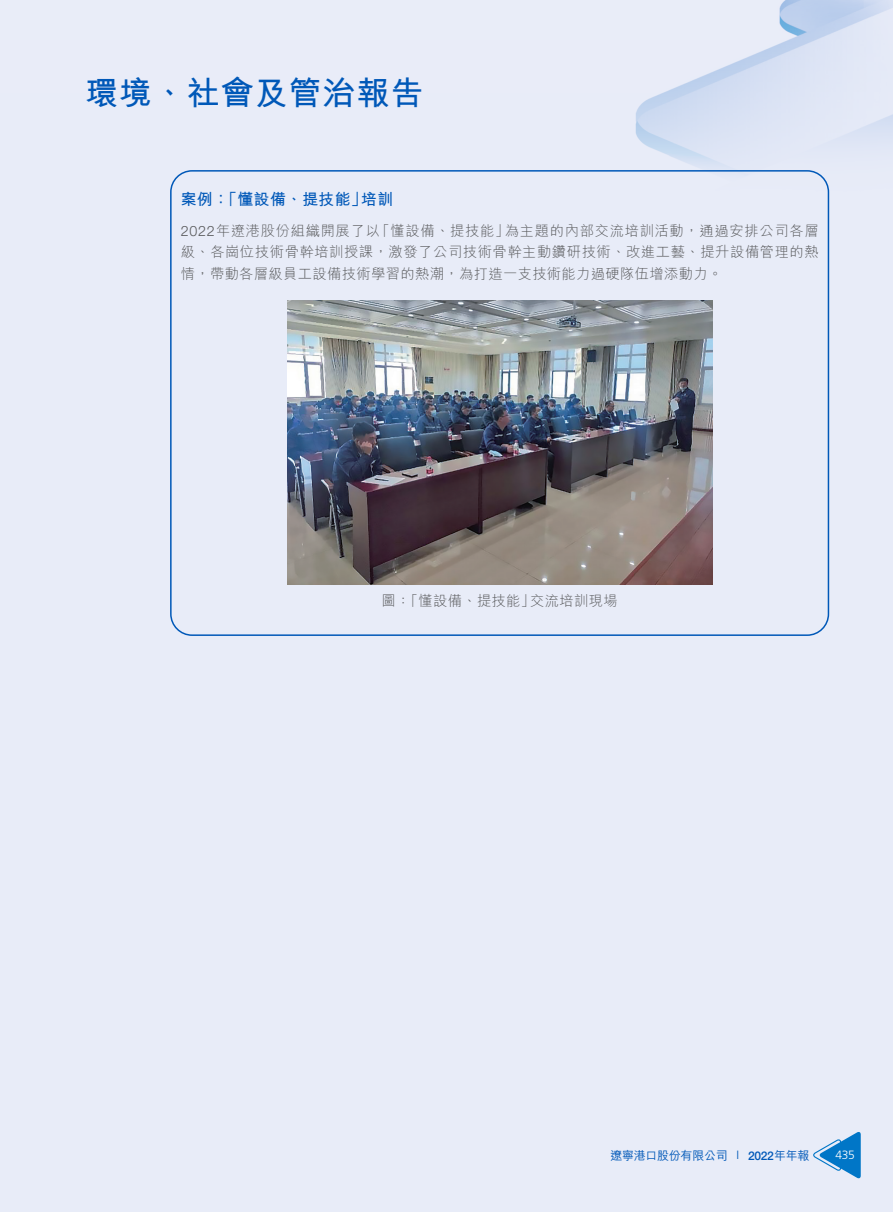
<style>
.page{position:relative;width:893px;height:1212px;background:#e8ecf8}
.page>*{position:absolute;margin:0;border:0;box-sizing:border-box;transform-origin:0 0}
.t1{font:700 33px "M Hei HK";letter-spacing:.03em;color:#0058b8}
.t2{font:700 15.75px "M Hei HK";letter-spacing:.03em;color:#0058b8}
.t3{font:300 14.25px/21.8px "M Hei HK";letter-spacing:.03em;color:#57585a;text-align:justify}
.t4{font:500 12px "M Hei HK";letter-spacing:-.025em;color:#0058b8}
.t5{font:300 12px "Frutiger LT Std";color:#fff}
.s1{font-family:"Helvetica Neue LT Std"}
.s2{font-family:"Frutiger LT Std";font-weight:300}
</style>
<div class="page">
<img style="left:170px;top:0;width:723px;height:191px">
<svg style="left:813px;top:1132px;width:48px;height:47px"></svg>
<div style="left:170px;top:170px;width:659px;height:466px;border:2px solid #0058b8;border-radius:21px"></div>
<img style="left:287px;top:301px;width:425px;height:283px">
<h1 class="t1" style="left:85px;top:69px;width:340px">環境、社會及管治報告</h1>
<p class="t2" style="left:181px;top:188px;width:214px">案例：「懂設備、提技能」培訓</p>
<p class="t3" style="left:181px;top:219px;width:639px"><span class="s1">2022</span>年遼港股份組織開展了以「懂設備、提技能」為主題的內部交流培訓活動，通過安排公司各層級、各崗位技術骨幹培訓授課，激發了公司技術骨幹主動鑽研技術、改進工藝、提升設備管理的熱情，帶動各層級員工設備技術學習的熱潮，為打造一支技術能力過硬隊伍增添動力。</p>
<p class="t3" style="left:382px;top:589px;width:238px">圖：「懂設備、提技能」交流培訓現場</p>
<p class="t4" style="left:610px;top:1147px;width:201px">遼寧港口股份有限公司 <span class="s2">I</span> <span class="s1">2022</span>年年報</p>
<p class="t5" style="left:835px;top:1148px;width:21px">435</p>
</div>
